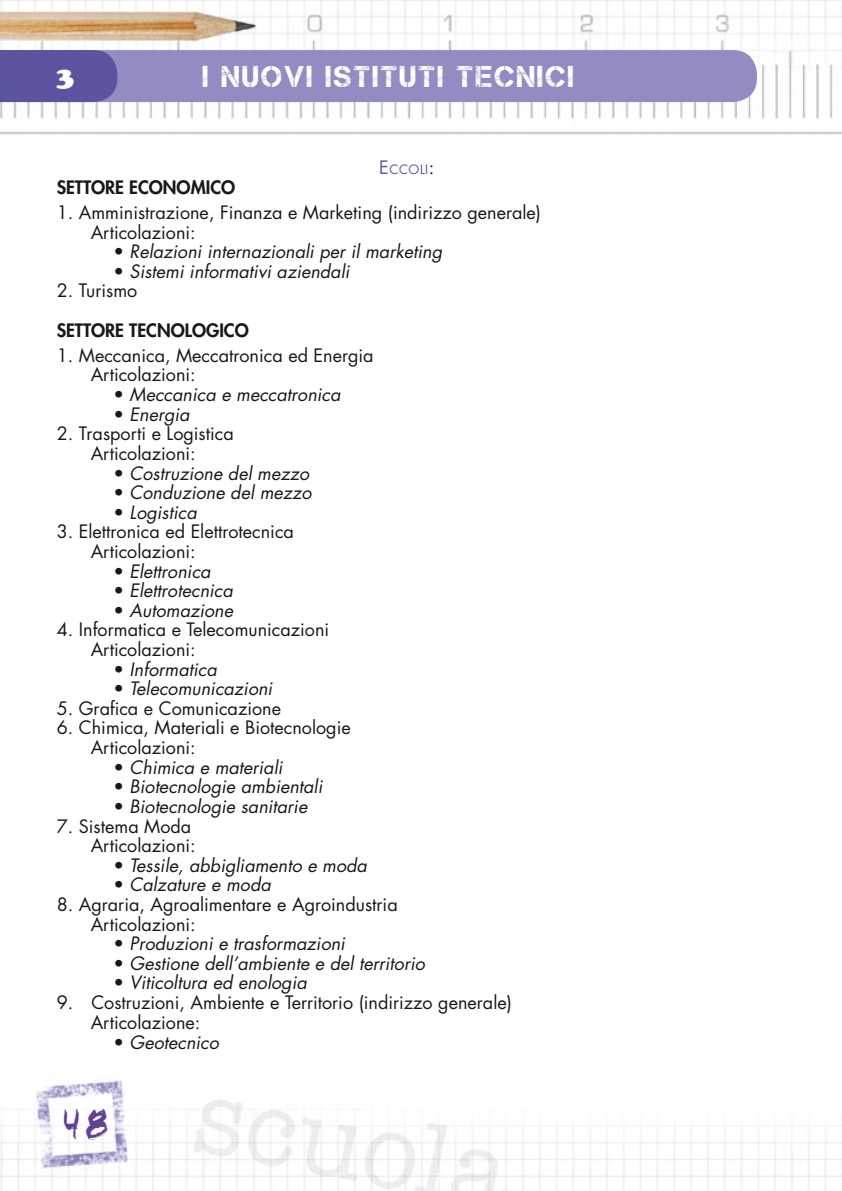
<style>
.page{position:relative;width:842px;height:1191px;background:#fff}
.page>*{position:absolute;margin:0;border:0;box-sizing:border-box;transform-origin:0 0}
.t1{font:44px "Caipirinha";color:#624194}
.t2{font:30px "Captureit";letter-spacing:.075em;color:#fff}
.t3{font:28px "Cooper Black Std";color:#fff}
.t4{font:18px/19.6px "Futura Std";color:#181816}
.t5{font:italic 18px "Futura Std";color:#181816}
.t6{font:800 18px "Futura Std";color:#181816}
.t7{font:12.6px "Futura Std";letter-spacing:.045em;color:#5b54a1}
.s1{font-size:18px}
.s2{font-size:18px;color:#181816}
.s3{font-style:normal}
</style>
<div class="page">
<img style="left:0;top:0;width:842px;height:1191px">
<svg style="left:0;top:50px;width:757px;height:52px"></svg>
<h3 class="t3" style="left:57px;top:59px;width:19px">3</h3>
<h2 class="t2" style="left:203px;top:60px;width:372px">I NUOVI ISTITUTI TECNICI</h2>
<p class="t7" style="left:379px;top:161px;width:57px"><span class="s1">E</span>CCOLI<span class="s2">:</span></p>
<p class="t6" style="left:57px;top:176px;width:20px">SETTORE</p>
<p class="t6" style="left:129px;top:176px;width:14px">ECONO</p>
<p class="t6" style="left:191px;top:176px;width:12px">MICO</p>
<p class="t4" style="left:91px;top:203px;width:452px;text-indent:-34px">1. Amministrazione, Finanza e Marketing (indirizzo generale)<br>Articolazioni:</p>
<p class="t5" style="left:113px;top:240px;width:330px"><span class="s3">•</span> Relazioni internazionali per il marketing</p>
<p class="t5" style="left:113px;top:260px;width:238px"><span class="s3">•</span> Sistemi informativi aziendali</p>
<p class="t4" style="left:57px;top:281px;width:82px">2. Turismo</p>
<p class="t6" style="left:57px;top:318px;width:20px">SETTORE</p>
<p class="t6" style="left:129px;top:318px;width:12px">TECNOLOGICO</p>
<p class="t4" style="left:91px;top:346px;width:284px;text-indent:-34px">1. Meccanica, Meccatronica ed Energia<br>Articolazioni:</p>
<p class="t5" style="left:113px;top:383px;width:229px"><span class="s3">•</span> Meccanica e meccatronica</p>
<p class="t5" style="left:113px;top:402px;width:78px"><span class="s3">•</span> Energia</p>
<p class="t4" style="left:57px;top:424px;width:179px;text-align:center">2. Trasporti e Logistica<br>Articolazioni:</p>
<p class="t5" style="left:113px;top:461px;width:197px"><span class="s3">•</span> Costruzione del mezzo</p>
<p class="t5" style="left:113px;top:481px;width:200px"><span class="s3">•</span> Conduzione del mezzo</p>
<p class="t5" style="left:113px;top:500px;width:85px"><span class="s3">•</span> Logistica</p>
<p class="t4" style="left:91px;top:522px;width:205px;text-indent:-34px">3. Elettronica ed Elettrotecnica<br>Articolazioni:</p>
<p class="t5" style="left:113px;top:559px;width:99px"><span class="s3">•</span> Elettronica</p>
<p class="t5" style="left:113px;top:579px;width:121px"><span class="s3">•</span> Elettrotecnica</p>
<p class="t5" style="left:113px;top:598px;width:121px"><span class="s3">•</span> Automazione</p>
<p class="t4" style="left:91px;top:620px;width:240px;text-indent:-34px">4. Informatica e Telecomunicazioni<br>Articolazioni:</p>
<p class="t5" style="left:113px;top:657px;width:105px"><span class="s3">•</span> Informatica</p>
<p class="t5" style="left:113px;top:677px;width:160px"><span class="s3">•</span> Telecomunicazioni</p>
<p class="t4" style="left:57px;top:698px;width:226px">5. Grafica e Comunicazione</p>
<p class="t4" style="left:91px;top:718px;width:262px;text-indent:-34px">6. Chimica, Materiali e Biotecnologie<br>Articolazioni:</p>
<p class="t5" style="left:113px;top:755px;width:171px"><span class="s3">•</span> Chimica e materiali</p>
<p class="t5" style="left:113px;top:775px;width:211px"><span class="s3">•</span> Biotecnologie ambientali</p>
<p class="t5" style="left:113px;top:794px;width:195px"><span class="s3">•</span> Biotecnologie sanitarie</p>
<p class="t4" style="left:57px;top:816px;width:141px;text-align:right">7. Sistema Moda<br>Articolazioni:</p>
<p class="t5" style="left:113px;top:853px;width:255px"><span class="s3">•</span> Tessile, abbigliamento e moda</p>
<p class="t5" style="left:113px;top:873px;width:159px"><span class="s3">•</span> Calzature e moda</p>
<p class="t4" style="left:91px;top:894px;width:308px;text-indent:-34px">8. Agraria, Agroalimentare e Agroindustria<br>Articolazioni:</p>
<p class="t5" style="left:113px;top:932px;width:233px"><span class="s3">•</span> Produzioni e trasformazioni</p>
<p class="t5" style="left:113px;top:951px;width:313px"><span class="s3">•</span> Gestione dell’ambiente e del territorio</p>
<p class="t5" style="left:113px;top:971px;width:195px"><span class="s3">•</span> Viticoltura ed enologia</p>
<p class="t4" style="left:91px;top:992px;width:423px;text-indent:-34px">9. Costruzioni, Ambiente e Territorio (indirizzo generale)<br>Articolazione:</p>
<p class="t5" style="left:113px;top:1031px;width:107px"><span class="s3">•</span> Geotecnico</p>
<h1 class="t1" style="left:64px;top:1098px;width:45px">48</h1>
</div>
